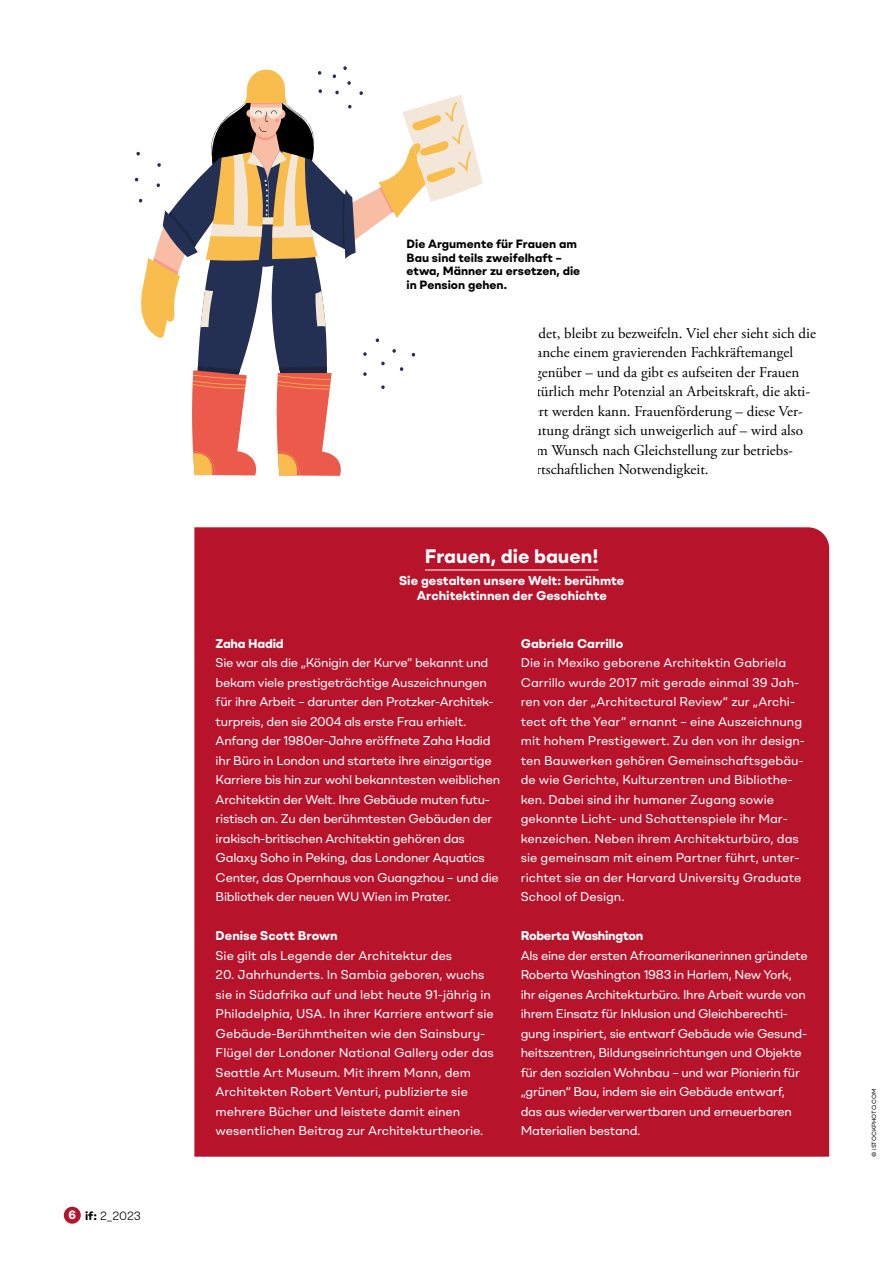
<style>
.page{position:relative;width:893px;height:1263px;background:#fff}
.page>*{position:absolute;margin:0;border:0;box-sizing:border-box;transform-origin:0 0}
.Kasten_Head{font:700 19.5px "BR Omny";color:#fff}
.t1{font:15px/19.5px "Adobe Garamond Pro";color:#000}
.t2{font:12.75px/19.5px "BR Omny";letter-spacing:-.02em;color:#fff}
.t3{font:12.75px/19.5px "BR Omny";color:#fff}
.Kasten_LT_Mager{font:700 12.75px/15.3px "BR Omny";color:#fff;text-align:center}
.Kasten_LT_Mager-2{font:700 12.75px "BR Omny";letter-spacing:-.025em;color:#fff}
.Kasten_LT_Mager-3{font:700 12.75px "BR Omny";letter-spacing:-.02em;color:#fff}
.t4{font:700 12px/13.5px "BR Omny";color:#000}
.t5{font:300 12px "BR Omny";color:#000}
.t6{font:6px "BR Omny";letter-spacing:.01em;color:#000}
.s1{font-weight:700;color:#fff}
.s2{font-weight:700}
</style>
<div class="page">
<div style="left:64px;top:1207px;width:17px;height:17px;background:#b7142c;border-radius:50%"></div>
<svg style="left:134px;top:66px;width:349px;height:410px"></svg>
<div style="left:194px;top:527px;width:635px;height:630px;background:#b7142c"></div>
<hr style="left:425px;top:570px;width:174px;height:1px;background:#fff">
<p class="t5" style="left:69px;top:1208px;width:74px"><span class="s1">6</span> <span class="s2">if:</span> 2_2023</p>
<p class="t4" style="left:406px;top:237px;width:175px">Die Argumente für Frauen am<br>Bau sind teils zweifelhaft – etwa, Männer zu ersetzen, die in Pension gehen.</p>
<p class="t1" style="left:522px;top:324px;width:295px">findet, bleibt zu bezweifeln. Viel eher sieht sich die Branche einem gravierenden Fachkräftemangel gegenüber – und da gibt es aufseiten der Frauen natürlich mehr Potenzial an Arbeitskraft, die akti&shy;viert werden kann. Frauenförderung – diese Ver&shy;mutung drängt sich unweigerlich auf – wird also vom Wunsch nach Gleichstellung zur betriebs&shy;wirtschaftlichen Notwendigkeit.</p>
<p class="Kasten_Head" style="left:425px;top:543px;width:175px">Frauen, die bauen!</p>
<p class="Kasten_LT_Mager" style="left:399px;top:573px;width:227px">Sie gestalten unsere Welt: berühmte<br>Architektinnen der Geschichte</p>
<p class="Kasten_LT_Mager-3" style="left:216px;top:635px;width:70px">Zaha Hadid</p>
<p class="t2" style="left:216px;top:653px;width:286px">Sie war als die „Königin der Kurve“ bekannt und bekam viele prestigeträchtige Auszeichnungen für ihre Arbeit – darunter den Protzker-Architek&shy;turpreis, den sie 2004 als erste Frau erhielt.<br>Anfang der 1980er-Jahre eröffnete Zaha Hadid ihr Büro in London und startete ihre einzigartige Karriere bis hin zur wohl bekanntesten weiblichen Architektin der Welt. Ihre Gebäude muten futu&shy;ristisch an. Zu den berühmtesten Gebäuden der irakisch-britischen Architektin gehören das Galaxy Soho in Peking, das Londoner Aquatics Center, das Opernhaus von Guangzhou – und die Bibliothek der neuen WU Wien im Prater.</p>
<p class="Kasten_LT_Mager" style="left:216px;top:928px;width:124px">Denise Scott Brown</p>
<p class="t3" style="left:216px;top:945px;width:238px">Sie gilt als Legende der Architektur des</p>
<p class="t3" style="left:216px;top:965px;width:280px">20. Jahrhunderts. In Sambia geboren, wuchs sie in Südafrika auf und lebt heute 91-jährig in Philadelphia, USA. In ihrer Karriere entwarf sie Gebäude-Berühmtheiten wie den Sainsbury-Flügel der Londoner National Gallery oder das Seattle Art Museum. Mit ihrem Mann, dem Architekten Robert Venturi, publizierte sie mehrere Bücher und leistete damit einen wesentlichen Beitrag zur Architekturtheorie.</p>
<p class="Kasten_LT_Mager" style="left:521px;top:635px;width:104px">Gabriela Carrillo</p>
<p class="t3" style="left:521px;top:653px;width:286px">Die in Mexiko geborene Architektin Gabriela Carrillo wurde 2017 mit gerade einmal 39 Jah&shy;ren von der „Architectural Review“ zur „Archi&shy;tect oft the Year“ ernannt – eine Auszeichnung mit hohem Prestigewert. Zu den von ihr design&shy;ten Bauwerken gehören Gemeinschaftsgebäu&shy;de wie Gerichte, Kulturzentren und Bibliothe&shy;ken. Dabei sind ihr humaner Zugang sowie gekonnte Licht- und Schattenspiele ihr Mar&shy;kenzeichen. Neben ihrem Architekturbüro, das sie gemeinsam mit einem Partner führt, unter&shy;richtet sie an der Harvard University Graduate School of Design.</p>
<p class="Kasten_LT_Mager-2" style="left:521px;top:927px;width:124px">Roberta Washington</p>
<p class="t2" style="left:521px;top:945px;width:288px">Als eine der ersten Afroamerikanerinnen gründete Roberta Washington 1983 in Harlem, New York, ihr eigenes Architekturbüro. Ihre Arbeit wurde von ihrem Einsatz für Inklusion und Gleichberechti&shy;gung inspiriert, sie entwarf Gebäude wie Gesund&shy;heitszentren, Bildungseinrichtungen und Objekte für den sozialen Wohnbau – und war Pionierin für „grünen“ Bau, indem sie ein Gebäude entwarf, das aus wiederverwertbaren und erneuerbaren Materialien bestand.</p>
<p class="t6" style="left:870px;top:1157px;width:69px;rotate:-90deg">© iSTOCKPHOTO.COM</p>
</div>
